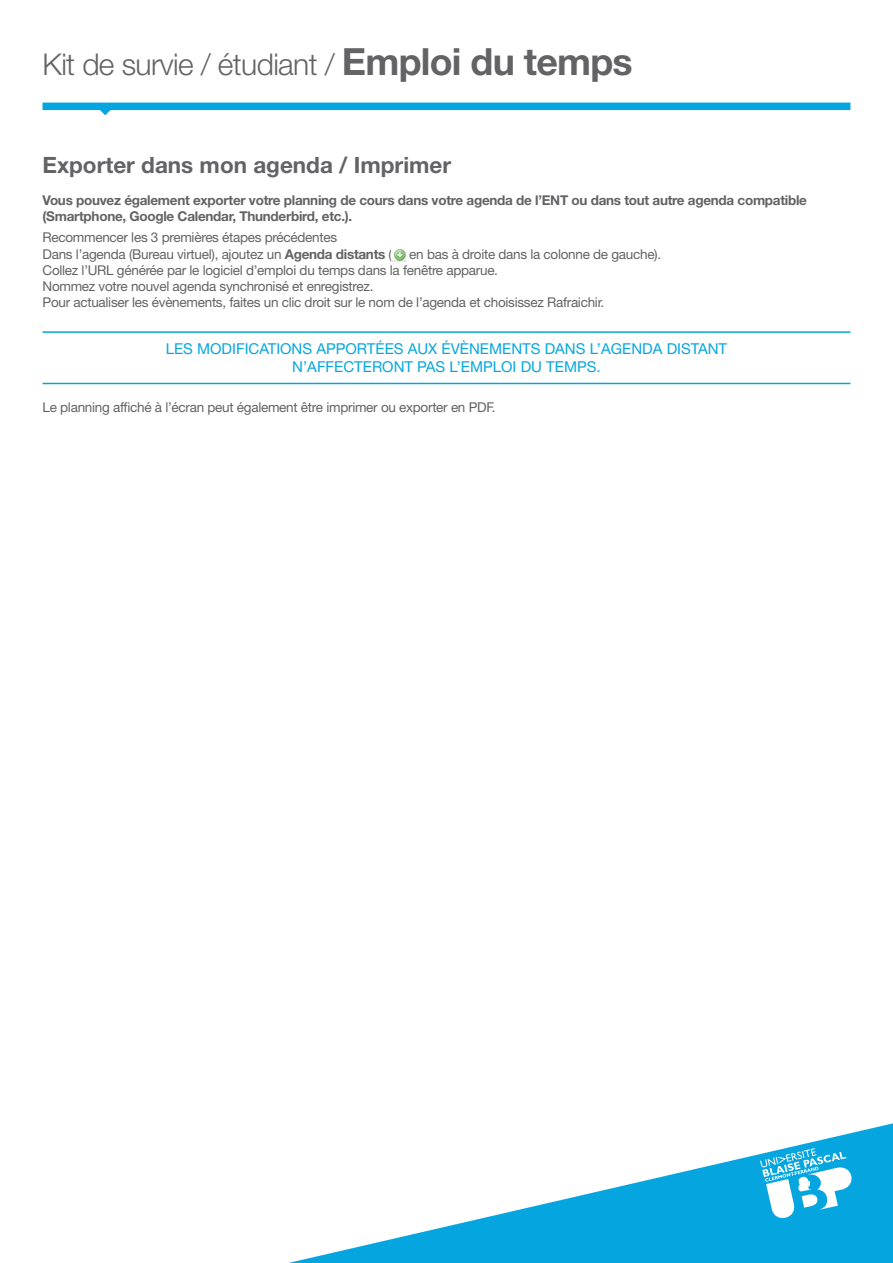
<style>
.page{position:relative;width:893px;height:1263px;background:#fff}
.page>*{position:absolute;margin:0;border:0;box-sizing:border-box;transform-origin:0 0}
.t1{font:300 30px "Helvetica Neue LT Std";letter-spacing:-.02em;color:#636366}
.t2{font:700 22.5px "Helvetica Neue LT Std";color:#636366}
.t3{font:15px/18px "Helvetica Neue LT Std";color:#05a6e0;text-align:center}
.t4{font:13.5px "Helvetica Neue LT Std";letter-spacing:-.02em;color:#636366}
.t5{font:700 13.5px/16.2px "Helvetica Neue LT Std";letter-spacing:-.02em;color:#636366}
.s1{font-weight:700;font-size:37.5px}
.s2{font-weight:700}
</style>
<div class="page">
<div style="left:43px;top:103px;width:807px;height:7px;background:#05a6e0"></div>
<svg style="left:97px;top:110px;width:16px;height:5px"></svg>
<svg style="left:288px;top:1123px;width:605px;height:140px"></svg>
<svg style="left:760px;top:1148px;width:91px;height:70px"></svg>
<img style="left:392px;top:249px;width:14px;height:13px">
<hr style="left:43px;top:331px;width:807px;height:2px;background:#05a6e0">
<hr style="left:43px;top:383px;width:807px;height:1px;background:#05a6e0">
<h1 class="t1" style="left:43px;top:46px;width:592px">Kit de survie / étudiant / <span class="s1">Emploi du temps</span></h1>
<p class="t2" style="left:43px;top:151px;width:410px">Exporter dans mon agenda / Imprimer</p>
<p class="t5" style="left:43px;top:192px;width:766px">Vous pouvez également exporter votre planning de cours dans votre agenda de l’ENT ou dans tout autre agenda compatible (Smartphone, Google Calendar, Thunderbird, etc.).</p>
<p class="t4" style="left:43px;top:229px;width:296px">Recommencer les 3 premières étapes précédentes</p>
<p class="t4" style="left:43px;top:246px;width:351px">Dans l’agenda (Bureau virtuel), ajoutez un <span class="s2">Agenda distants</span> (</p>
<p class="t4" style="left:409px;top:246px;width:253px">en bas à droite dans la colonne de gauche).</p>
<p class="t4" style="left:43px;top:262px;width:457px">Collez l’URL générée par le logiciel d’emploi du temps dans la fenêtre apparue.</p>
<p class="t4" style="left:43px;top:278px;width:332px">Nommez votre nouvel agenda synchronisé et enregistrez.</p>
<p class="t4" style="left:43px;top:295px;width:563px">Pour actualiser les évènements, faites un clic droit sur le nom de l’agenda et choisissez Rafraichir.</p>
<p class="t3" style="left:166px;top:340px;width:563px">LES MODIFICATIONS APPORTÉES AUX ÉVÈNEMENTS DANS L’AGENDA DISTANT<br>N’AFFECTERONT PAS L’EMPLOI DU TEMPS.</p>
<p class="t4" style="left:43px;top:399px;width:454px">Le planning affiché à l’écran peut également être imprimer ou exporter en PDF.</p>
</div>
